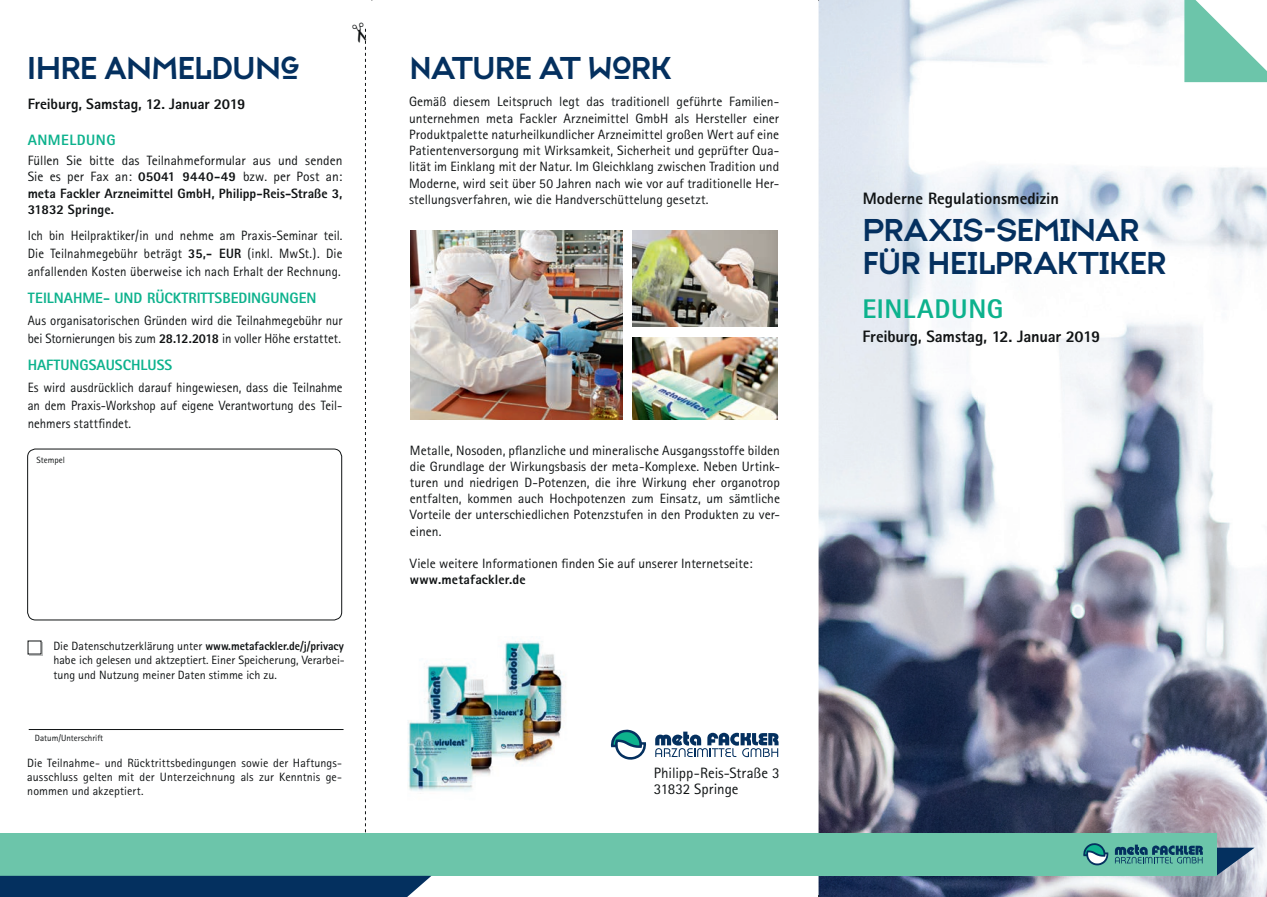
<style>
.page{position:relative;width:1267px;height:897px;background:#fff}
.page>*{position:absolute;margin:0;border:0;box-sizing:border-box;transform-origin:0 0}
.t1{font:33px/33px "Typeface Six Pt Five";letter-spacing:-.005em;color:#04305f}
.t2{font:800 27px "AT Rotis Sans Serif";letter-spacing:.02em;color:#0db28d}
.t3{font:800 16.5px "AT Rotis Sans Serif";color:#101314}
.t4{font:800 15px "AT Rotis Sans Serif";color:#0db28d}
.t5{font:15px/16.5px "AT Rotis Sans Serif";letter-spacing:-.005em;color:#101314}
.t6{font:800 15px "AT Rotis Sans Serif";letter-spacing:-.01em;color:#101314}
.t7{font:800 15px "AT Rotis Sans Serif";letter-spacing:.03em;color:#0db28d}
.t8{font:13.5px/16.2px "AT Rotis Sans Serif";letter-spacing:.005em;color:#101314;text-align:justify}
.t9{font:13.5px/18px "AT Rotis Sans Serif";letter-spacing:.005em;color:#101314;text-align:justify;scale:.95 1}
.t10{font:800 13.5px "AT Rotis Sans Serif";letter-spacing:.01em;color:#101314}
.t11{font:12px/14.4px "AT Rotis Sans Serif";color:#101314;text-align:justify}
.t12{font:9px "AT Rotis Sans Serif";color:#101314}
.s1{font-weight:800}
</style>
<div class="page">
<img style="left:818px;top:0;width:448px;height:896px">
<svg style="left:655px;top:731px;width:123px;height:26px"></svg>
<svg style="left:610px;top:729px;width:36px;height:30px"></svg>
<div style="left:0;top:832px;width:1216px;height:43px;background:#6cc5aa"></div>
<svg style="left:1083px;top:842px;width:171px;height:33px"></svg>
<img style="left:431px;top:230px;width:192px;height:189px">
<img style="left:632px;top:337px;width:145px;height:82px">
<img style="left:632px;top:230px;width:145px;height:97px">
<img style="left:503px;top:637px;width:63px;height:101px">
<img style="left:501px;top:692px;width:53px;height:72px">
<img style="left:431px;top:663px;width:66px;height:56px">
<img style="left:497px;top:693px;width:4px;height:26px">
<img style="left:431px;top:781px;width:42px;height:11px">
<img style="left:431px;top:719px;width:62px;height:62px">
<img style="left:469px;top:719px;width:32px;height:47px">
<img style="left:497px;top:719px;width:4px;height:24px">
<svg style="left:1184px;top:0;width:83px;height:82px"></svg>
<svg style="left:0;top:28px;width:431px;height:869px"></svg>
<h1 class="t1" style="left:27px;top:51px;width:273px">IHRE ANMELDUNG</h1>
<p class="t6" style="left:28px;top:94px;width:219px">Freiburg, Samstag, 12. Januar 2019</p>
<p class="t7" style="left:28px;top:130px;width:89px">ANMELDUNG</p>
<p class="t8" style="left:28px;top:152px;width:316px">Füllen Sie bitte das Teilnahmeformular aus und senden Sie es per Fax an: <span class="s1">05041 9440-49</span> bzw. per Post an: <span class="s1">meta Fackler Arzneimittel GmbH, Philipp-Reis-Straße 3, 31832 Springe.</span></p>
<p class="t9" style="left:28px;top:226px;width:333px">Ich bin Heilpraktiker/in und nehme am Praxis-Seminar teil.<br>Die Teilnahmegebühr beträgt <span class="s1">35,- EUR</span> (inkl. MwSt.). Die anfallenden Kosten überweise ich nach Erhalt der Rechnung.</p>
<p class="t4" style="left:28px;top:288px;width:290px">TEILNAHME- UND RÜCKTRITTSBEDINGUNGEN</p>
<p class="t9" style="left:28px;top:311px;width:333px">Aus organisatorischen Gründen wird die Teilnahmegebühr nur bei Stornierungen bis zum <span class="s1">28.12.2018</span> in voller Höhe erstattet.</p>
<p class="t4" style="left:28px;top:355px;width:146px">HAFTUNGSAUSCHLUSS</p>
<p class="t9" style="left:28px;top:378px;width:333px">Es wird ausdrücklich darauf hingewiesen, dass die Teilnahme an dem Praxis-Workshop auf eigene Verantwortung des Teil&shy;nehmers stattfindet.</p>
<p class="t12" style="left:37px;top:454px;width:30px">Stempel</p>
<p class="t11" style="left:53px;top:638px;width:293px">Die Datenschutzerklärung unter <span class="s1">www.metafackler.de/j/privacy </span>habe ich gelesen und aktzeptiert. Einer Speicherung, Verarbei&shy;tung und Nutzung meiner Daten stimme ich zu.</p>
<p class="t12" style="left:35px;top:732px;width:70px">Datum/Unterschrift</p>
<p class="t11" style="left:27px;top:755px;width:316px">Die Teilnahme- und Rücktrittsbedingungen sowie der Haftungs&shy;ausschluss gelten mit der Unterzeichnung als zur Kenntnis ge&shy;nommen und akzeptiert.</p>
<h1 class="t1" style="left:409px;top:51px;width:263px">NATURE AT WORK</h1>
<p class="t8" style="left:409px;top:94px;width:371px">Gemäß diesem Leitspruch legt das traditionell geführte Familien&shy;unternehmen meta Fackler Arzneimittel GmbH als Hersteller einer Produktpalette naturheilkundlicher Arzneimittel großen Wert auf eine Patientenversorgung mit Wirksamkeit, Sicherheit und geprüfter Qua&shy;lität im Einklang mit der Natur. Im Gleichklang zwischen Tradition und Moderne, wird seit über 50 Jahren nach wie vor auf traditionelle Her&shy;stellungsverfahren, wie die Handverschüttelung gesetzt.</p>
<p class="t8" style="left:410px;top:442px;width:371px">Metalle, Nosoden, pflanzliche und mineralische Ausgangsstoffe bilden die Grundlage der Wirkungsbasis der meta-Komplexe. Neben Urtink&shy;turen und niedrigen D-Potenzen, die ihre Wirkung eher organotrop entfalten, kommen auch Hochpotenzen zum Einsatz, um sämtliche Vorteile der unterschiedlichen Potenzstufen in den Produkten zu ver&shy;einen.</p>
<p class="t8" style="left:410px;top:555px;width:344px">Viele weitere Informationen finden Sie auf unserer Internetseite:</p>
<p class="t10" style="left:410px;top:571px;width:117px">www.metafackler.de</p>
<p class="t5" style="left:654px;top:764px;width:127px">Philipp-Reis-Straße 3<br>31832 Springe</p>
<p class="t3" style="left:862px;top:188px;width:198px">Moderne Regulationsmedizin</p>
<h1 class="t1" style="left:862px;top:213px;width:305px">PRAXIS-SEMINAR<br>FÜR HEILPRAKTIKER</h1>
<h2 class="t2" style="left:862px;top:292px;width:142px">EINLADUNG</h2>
<p class="t3" style="left:862px;top:326px;width:239px">Freiburg, Samstag, 12. Januar 2019</p>
</div>
